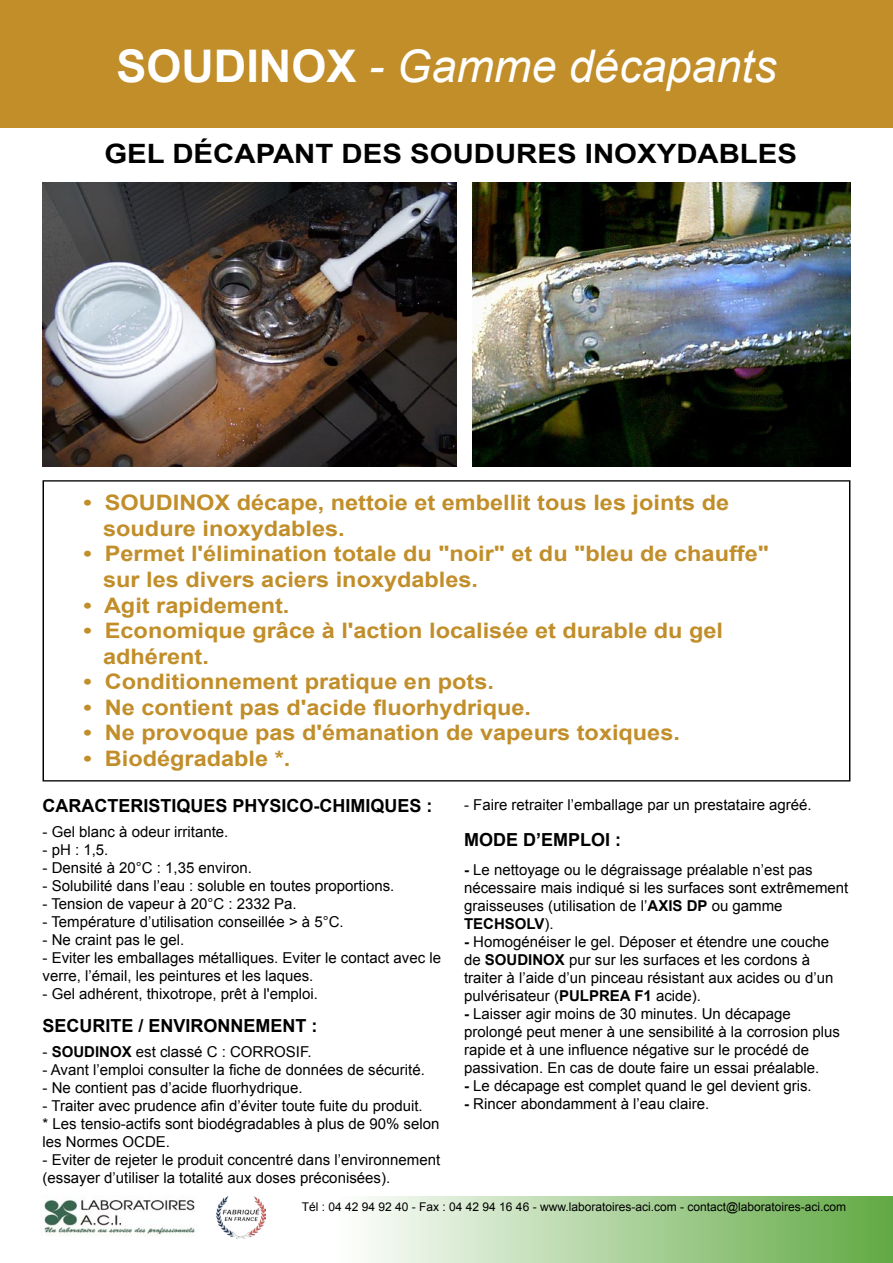
<style>
.page{position:relative;width:893px;height:1263px;background:#fff}
.page>*{position:absolute;margin:0;border:0;box-sizing:border-box;transform-origin:0 0}
.t1{font:italic 45px "Arial";color:#fff}
.t2{font:700 26.7px "Arial";color:#000;scale:1.1 1}
.t3{font:700 21.3px/25.7px "Arial";color:#c18e2a;scale:1.1 1}
.Body_Text{font:700 18px "Arial";color:#000}
.t4{font:15px/18px "Arial";color:#000}
.t5{font:12px "Arial";color:#000}
.s1{font-weight:700;font-style:normal}
.s2{font-weight:700}
</style>
<div class="page">
<div style="left:0;top:0;width:893px;height:127px;background:#c18e2a"></div>
<svg style="left:216px;top:1196px;width:677px;height:67px"></svg>
<img style="left:40px;top:1199px;width:156px;height:35px">
<img style="left:43px;top:183px;width:413px;height:284px">
<img style="left:473px;top:183px;width:377px;height:283px">
<img style="left:217px;top:1196px;width:48px;height:42px">
<p class="t1" style="left:116px;top:37px;width:662px"><span class="s1">SOUDINOX</span> - Gamme décapants</p>
<p class="t2" style="left:104px;top:136px;width:631px">GEL DÉCAPANT DES SOUDURES INOXYDABLES</p>
<p class="t3" style="left:84px;top:491px;width:588px">• SOUDINOX décape, nettoie et embellit tous les joints de</p>
<p class="t3" style="left:103px;top:516px;width:221px">soudure inoxydables.</p>
<p class="t3" style="left:84px;top:542px;width:624px">• Permet l'élimination totale du "noir" et du "bleu de chauffe"</p>
<p class="t3" style="left:103px;top:567px;width:342px">sur les divers aciers inoxydables.</p>
<p class="t3" style="left:84px;top:593px;width:189px">• Agit rapidement.</p>
<p class="t3" style="left:103px;top:618px;width:565px;text-indent:-20px">• Economique grâce à l'action localisée et durable du gel adhérent.</p>
<p class="t3" style="left:84px;top:670px;width:375px">• Conditionnement pratique en pots.</p>
<p class="t3" style="left:84px;top:695px;width:408px">• Ne contient pas d'acide fluorhydrique.</p>
<p class="t3" style="left:84px;top:721px;width:544px">• Ne provoque pas d'émanation de vapeurs toxiques.</p>
<p class="t3" style="left:84px;top:746px;width:189px">• Biodégradable *.</p>
<p class="Body_Text" style="left:43px;top:794px;width:392px">CARACTERISTIQUES PHYSICO-CHIMIQUES :</p>
<p class="t4" style="left:43px;top:823px;width:187px">- Gel blanc à odeur irritante.</p>
<p class="t4" style="left:43px;top:841px;width:67px">- pH : 1,5.</p>
<p class="t4" style="left:43px;top:859px;width:211px">- Densité à 20°C : 1,35 environ.</p>
<p class="t4" style="left:43px;top:877px;width:353px">- Solubilité dans l’eau : soluble en toutes proportions.</p>
<p class="t4" style="left:43px;top:895px;width:256px">- Tension de vapeur à 20°C : 2332 Pa.</p>
<p class="t4" style="left:43px;top:913px;width:303px">- Température d’utilisation conseillée &gt; à 5°C.</p>
<p class="t4" style="left:43px;top:931px;width:143px">- Ne craint pas le gel.</p>
<p class="t4" style="left:43px;top:949px;width:400px">- Eviter les emballages métalliques. Eviter le contact avec le verre, l’émail, les peintures et les laques.</p>
<p class="t4" style="left:43px;top:985px;width:277px">- Gel adhérent, thixotrope, prêt à l'emploi.</p>
<p class="Body_Text" style="left:43px;top:1013px;width:277px">SECURITE / ENVIRONNEMENT :</p>
<p class="t4" style="left:43px;top:1043px;width:271px">- <span class="s2">SOUDINOX</span> est classé C : CORROSIF.</p>
<p class="t4" style="left:43px;top:1061px;width:384px">- Avant l’emploi consulter la fiche de données de sécurité.</p>
<p class="t4" style="left:43px;top:1079px;width:262px">- Ne contient pas d’acide fluorhydrique.</p>
<p class="t4" style="left:43px;top:1097px;width:382px">- Traiter avec prudence afin d’éviter toute fuite du produit.</p>
<p class="t4" style="left:43px;top:1115px;width:398px">* Les tensio-actifs sont biodégradables à plus de 90% selon les Normes OCDE.</p>
<p class="t4" style="left:43px;top:1151px;width:399px">- Eviter de rejeter le produit concentré dans l’environnement (essayer d’utiliser la totalité aux doses préconisées).</p>
<p class="t4" style="left:464px;top:796px;width:349px">- Faire retraiter l’emballage par un prestataire agréé.</p>
<p class="Body_Text" style="left:464px;top:828px;width:159px">MODE D’EMPLOI :</p>
<p class="t4" style="left:464px;top:860px;width:386px"><span class="s2">-</span> Le nettoyage ou le dégraissage préalable n’est pas nécessaire mais indiqué si les surfaces sont extrêmement graisseuses (utilisation de l’<span class="s2">AXIS DP</span> ou gamme <span class="s2">TECHSOLV</span>).</p>
<p class="t4" style="left:464px;top:932px;width:371px"><span class="s2">-</span> Homogénéiser le gel. Déposer et étendre une couche de <span class="s2">SOUDINOX</span> pur sur les surfaces et les cordons à traiter à l’aide d’un pinceau résistant aux acides ou d’un pulvérisateur (<span class="s2">PULPREA F1</span> acide).</p>
<p class="t4" style="left:464px;top:1004px;width:378px"><span class="s2">-</span> Laisser agir moins de 30 minutes. Un décapage prolongé peut mener à une sensibilité à la corrosion plus rapide et à une influence négative sur le procédé de passivation. En cas de doute faire un essai préalable.</p>
<p class="t4" style="left:464px;top:1076px;width:349px"><span class="s2">-</span> Le décapage est complet quand le gel devient gris.</p>
<p class="t4" style="left:464px;top:1094px;width:247px"><span class="s2">-</span> Rincer abondamment à l’eau claire.</p>
<p class="t5" style="left:302px;top:1198px;width:546px">Tél : 04 42 94 92 40 - Fax : 04 42 94 16 46 - www.laboratoires-aci.com - contact@laboratoires-aci.com</p>
</div>
